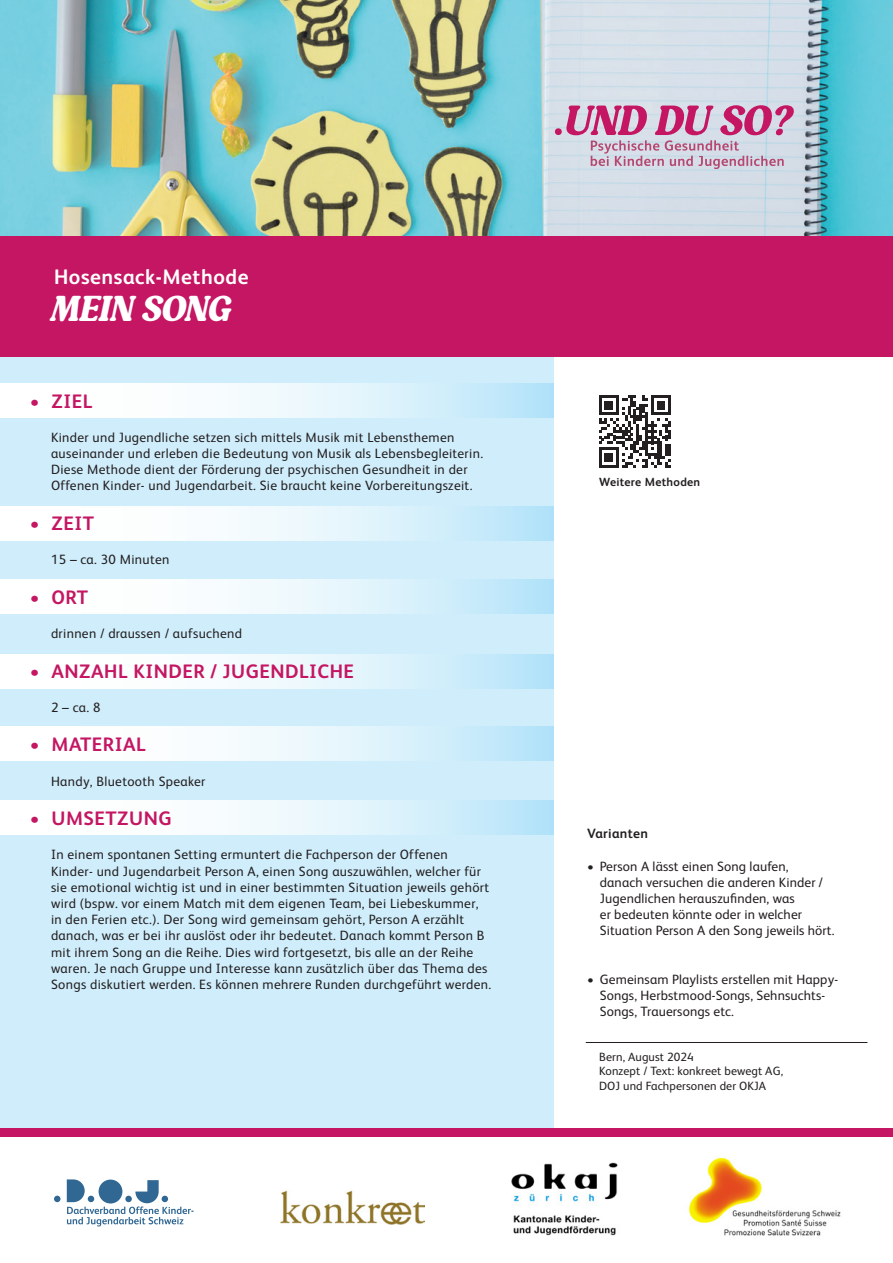
<style>
.page{position:relative;width:893px;height:1263px;background:#fff}
.page>*{position:absolute;margin:0;border:0;box-sizing:border-box;transform-origin:0 0}
.t1{font:italic 36px "Kangmas";color:#fff}
.t2{font:700 21px "FS Albert";letter-spacing:.025em;color:#fff}
.t3{font:700 19.5px "FS Albert";letter-spacing:.025em;color:#c41662}
.einzug_Kopie{font:13.5px/16.2px "FS Albert";letter-spacing:.025em;color:#231f20}
.einzug{font:13.5px/16.2px "FS Albert";letter-spacing:.01em;color:#231f20}
.t4{font:700 13.5px "FS Albert";letter-spacing:.025em;color:#231f20}
.einzug-2{font:12px "FS Albert";letter-spacing:.01em;color:#231f20}
.t5{font:700 11.85px "FS Albert";letter-spacing:.025em;color:#231f20}
</style>
<div class="page">
<div style="left:0;top:341px;width:555px;height:791px;background:#cfedfb"></div>
<svg style="left:0;top:383px;width:555px;height:34px"></svg>
<svg style="left:0;top:507px;width:555px;height:34px"></svg>
<svg style="left:0;top:579px;width:555px;height:34px"></svg>
<svg style="left:0;top:654px;width:555px;height:34px"></svg>
<svg style="left:0;top:727px;width:555px;height:34px"></svg>
<svg style="left:0;top:800px;width:555px;height:34px"></svg>
<div style="left:0;top:230px;width:893px;height:127px;background:#c41662"></div>
<div style="left:0;top:1127px;width:893px;height:9px;background:#c41662"></div>
<img style="left:0;top:0;width:893px;height:236px">
<svg style="left:555px;top:105px;width:240px;height:64px;background:#cea7c2"></svg>
<img style="left:689px;top:1157px;width:152px;height:79px">
<img style="left:512px;top:1162px;width:106px;height:74px">
<img style="left:281px;top:1190px;width:143px;height:35px">
<svg style="left:54px;top:1196px;width:6px;height:6px"></svg>
<svg style="left:67px;top:1179px;width:127px;height:47px"></svg>
<svg style="left:599px;top:395px;width:72px;height:72px"></svg>
<hr style="left:586px;top:1042px;width:281px;height:1px;background:#231f20">
<p class="t2" style="left:54px;top:262px;width:196px">Hosensack-Methode</p>
<p class="t1" style="left:52px;top:288px;width:182px">MEIN SONG</p>
<p class="t3" style="left:30px;top:388px;width:64px">• ZIEL</p>
<p class="einzug_Kopie" style="left:51px;top:428px;width:434px">Kinder und Jugendliche setzen sich mittels Musik mit Lebensthemen auseinander und erleben die Bedeutung von Musik als Lebensbegleiterin.<br>Diese Methode dient der Förderung der psychischen Gesundheit in der Offenen Kinder- und Jugendarbeit. Sie braucht keine Vorbereitungszeit.</p>
<p class="t3" style="left:30px;top:510px;width:66px">• ZEIT</p>
<p class="einzug_Kopie" style="left:51px;top:551px;width:120px">15 – ca. 30 Minuten</p>
<p class="t3" style="left:30px;top:584px;width:60px">• ORT</p>
<p class="einzug_Kopie" style="left:51px;top:624px;width:192px">drinnen / draussen / aufsuchend</p>
<p class="t3" style="left:30px;top:658px;width:326px">• ANZAHL KINDER / JUGENDLICHE</p>
<p class="einzug_Kopie" style="left:51px;top:698px;width:51px">2 – ca. 8</p>
<p class="t3" style="left:30px;top:731px;width:118px">• MATERIAL</p>
<p class="einzug_Kopie" style="left:51px;top:772px;width:156px">Handy, Bluetooth Speaker</p>
<p class="t3" style="left:30px;top:805px;width:143px">• UMSETZUNG</p>
<p class="einzug_Kopie" style="left:51px;top:846px;width:442px">In einem spontanen Setting ermuntert die Fachperson der Offenen Kinder- und Jugendarbeit Person A, einen Song auszuwählen, welcher für sie emotional wichtig ist und in einer bestimmten Situation jeweils gehört wird (bspw. vor einem Match mit dem eigenen Team, bei Liebeskummer, in den Ferien etc.). Der Song wird gemeinsam gehört, Person A erzählt danach, was er bei ihr auslöst oder ihr bedeutet. Danach kommt Person B mit ihrem Song an die Reihe. Dies wird fortgesetzt, bis alle an der Reihe waren. Je nach Gruppe und Interesse kann zusätzlich über das Thema des Songs diskutiert werden. Es können mehrere Runden durchgeführt werden.</p>
<p class="t5" style="left:599px;top:474px;width:103px">Weitere Methoden</p>
<p class="t4" style="left:587px;top:824px;width:63px">Varianten</p>
<p class="einzug" style="left:600px;top:857px;width:236px;text-indent:-13px">• Person A lässt einen Song laufen, danach versuchen die anderen Kinder / Jugendlichen herauszufinden, was<br>er bedeuten könnte oder in welcher Situation Person A den Song jeweils hört.</p>
<p class="einzug" style="left:600px;top:971px;width:240px;text-indent:-13px">• Gemeinsam Playlists erstellen mit Happy-<br>Songs, Herbstmood-Songs, Sehnsuchts-<br>Songs, Trauersongs etc.</p>
<p class="einzug-2" style="left:599px;top:1049px;width:96px">Bern, August 2024</p>
<p class="einzug-2" style="left:599px;top:1063px;width:185px">Konzept / Text: konkreet bewegt AG,</p>
<p class="einzug-2" style="left:599px;top:1078px;width:169px">DOJ und Fachpersonen der OKJA</p>
</div>
